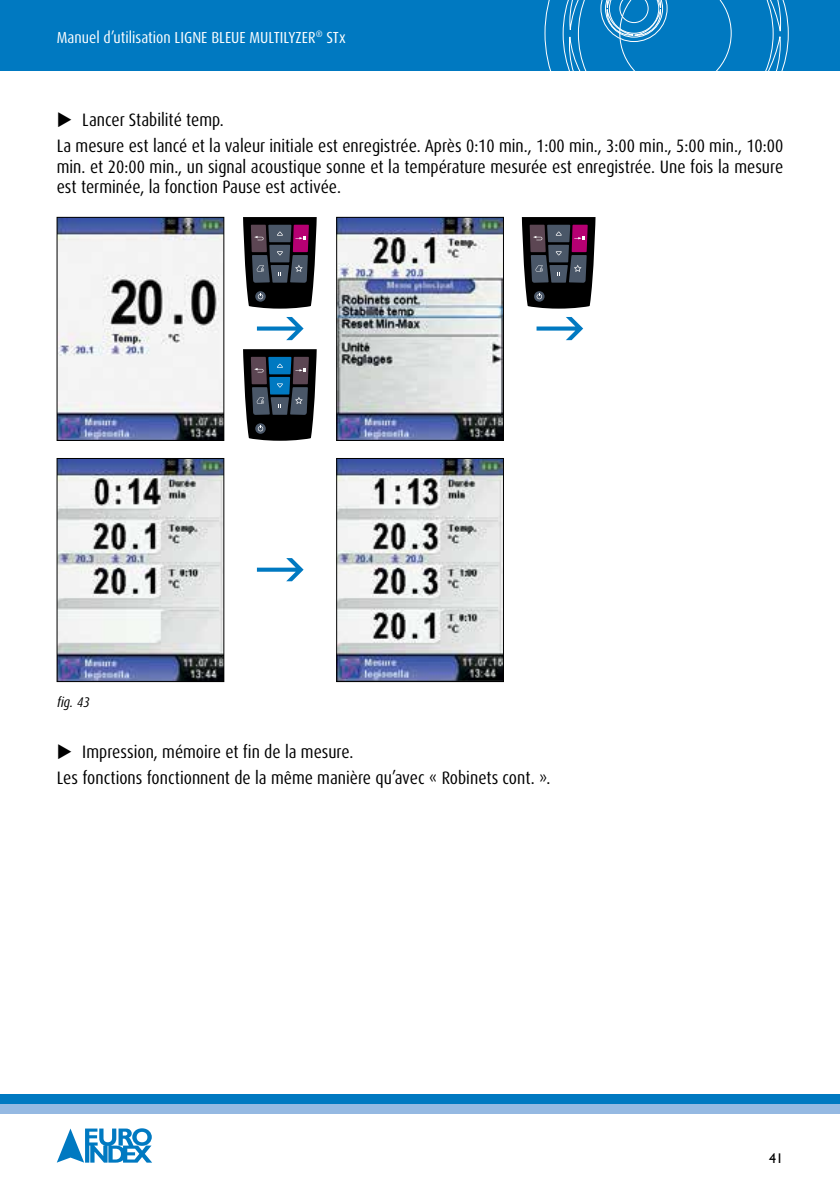
<style>
.page{position:relative;width:840px;height:1191px;background:#fff}
.page>*{position:absolute;margin:0;border:0;box-sizing:border-box;transform-origin:0 0}
.t1{font:condensed 18px/26px "Dax Pro";color:#000}
.t2{font:condensed 16px "Dax Pro";color:#fff}
.t3{font:italic condensed 14px "Dax Pro";color:#000}
.t4{font:14px "Gill Sans";color:#000}
</style>
<div class="page">
<div style="left:0;top:0;width:839px;height:71px;background:#0079c1"></div>
<svg style="left:57px;top:1128px;width:95px;height:34px"></svg>
<div style="left:0;top:1094px;width:839px;height:10px;background:#0079c1"></div>
<div style="left:0;top:1104px;width:839px;height:10px;background:#95b9e2"></div>
<svg style="left:544px;top:0;width:245px;height:71px"></svg>
<img style="left:338px;top:219px;width:163px;height:220px">
<div style="left:336px;top:217px;width:167px;height:224px;border:1px solid #000"></div>
<img style="left:338px;top:460px;width:163px;height:220px">
<div style="left:336px;top:458px;width:167px;height:224px;border:1px solid #000"></div>
<img style="left:59px;top:219px;width:163px;height:220px">
<div style="left:57px;top:217px;width:167px;height:224px;border:1px solid #000"></div>
<img style="left:59px;top:460px;width:163px;height:220px">
<div style="left:57px;top:458px;width:167px;height:224px;border:1px solid #000"></div>
<svg style="left:243px;top:217px;width:73px;height:92px"></svg>
<svg style="left:521px;top:217px;width:74px;height:92px"></svg>
<svg style="left:243px;top:349px;width:73px;height:92px"></svg>
<svg style="left:257px;top:317px;width:46px;height:23px"></svg>
<svg style="left:257px;top:558px;width:46px;height:23px"></svg>
<svg style="left:536px;top:317px;width:47px;height:23px"></svg>
<p class="t2" style="left:57px;top:27px;width:290px">Manuel d’utilisation LIGNE BLEUE MULTILYZER<sup>®</sup> STx</p>
<p class="t1" style="left:57px;top:107px;width:727px">◆ Lancer Stabilité temp.<br>La mesure est lancé et la valeur initiale est enregistrée. Après 0:10 min., 1:00 min., 3:00 min., 5:00 min., 10:00</p>
<p class="t1" style="left:57px;top:156px;width:727px;line-height:20.4px">min. et 20:00 min., un signal acoustique sonne et la température mesurée est enregistrée. Une fois la mesure est terminée, la fonction Pause est activée.</p>
<p class="t3" style="left:57px;top:693px;width:34px">fig. 43</p>
<p class="t1" style="left:57px;top:739px;width:495px">◆ Impression, mémoire et fin de la mesure.<br>Les fonctions fonctionnent de la même manière qu’avec « Robinets cont. ».</p>
<p class="t4" style="left:768px;top:1150px;width:15px">41</p>
</div>
